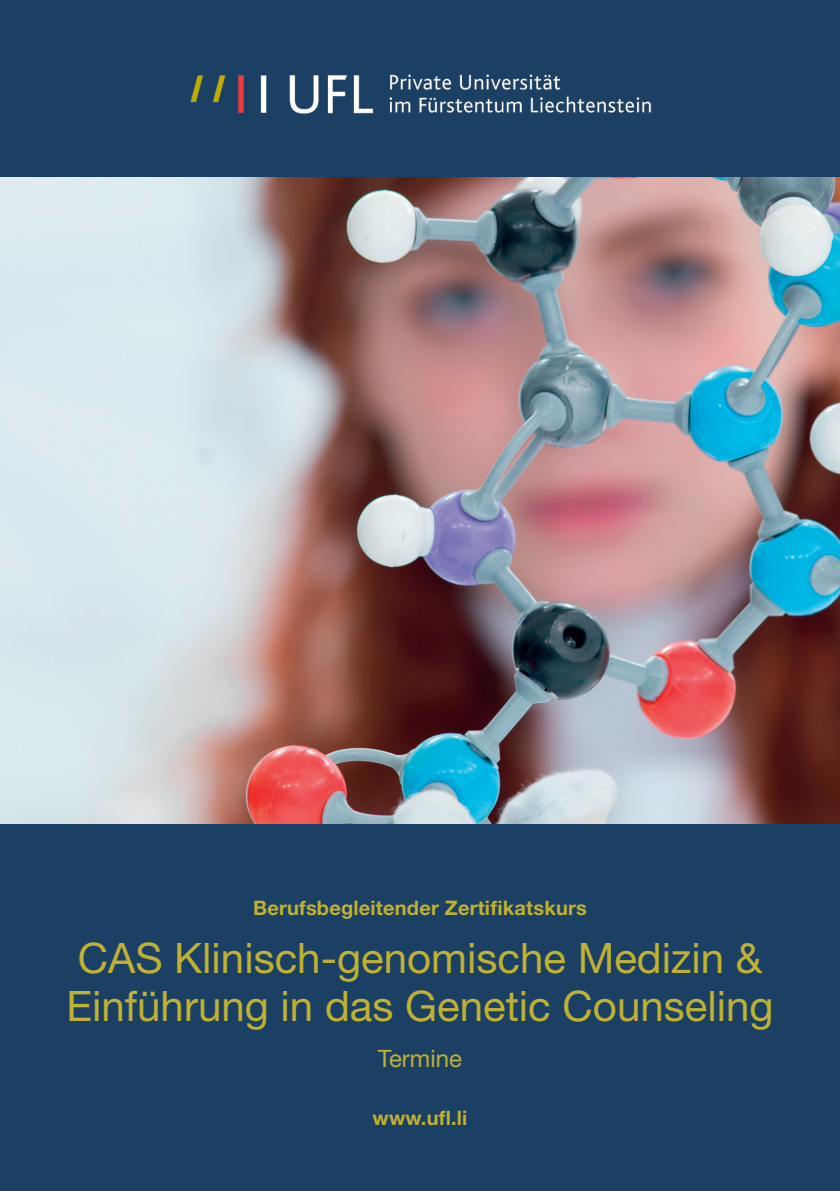
<style>
.page{position:relative;width:840px;height:1191px;background:#fff}
.page>*{position:absolute;margin:0;border:0;box-sizing:border-box;transform-origin:0 0}
.t1{font:42px "Helvetica Neue LT Std";color:#bfb133}
.t2{font:24px "Helvetica Neue LT Std";color:#bfb133}
.t3{font:700 20px "Helvetica Neue LT Std";letter-spacing:.01em;color:#bfb133}
</style>
<div class="page">
<div style="left:0;top:0;width:839px;height:1191px;background:#1b4064"></div>
<img style="left:0;top:177px;width:839px;height:646px">
<img style="left:190px;top:74px;width:462px;height:40px">
<p class="t3" style="left:253px;top:895px;width:335px">Berufsbegleitender Zertifikatskurs</p>
<p class="t1" style="left:78px;top:932px;width:685px">CAS Klinisch-genomische Medizin &amp;</p>
<p class="t1" style="left:66px;top:980px;width:708px">Einführung in das Genetic Counseling</p>
<p class="t2" style="left:378px;top:1043px;width:86px">Termine</p>
<p class="t3" style="left:372px;top:1105px;width:96px">www.ufl.li</p>
</div>
